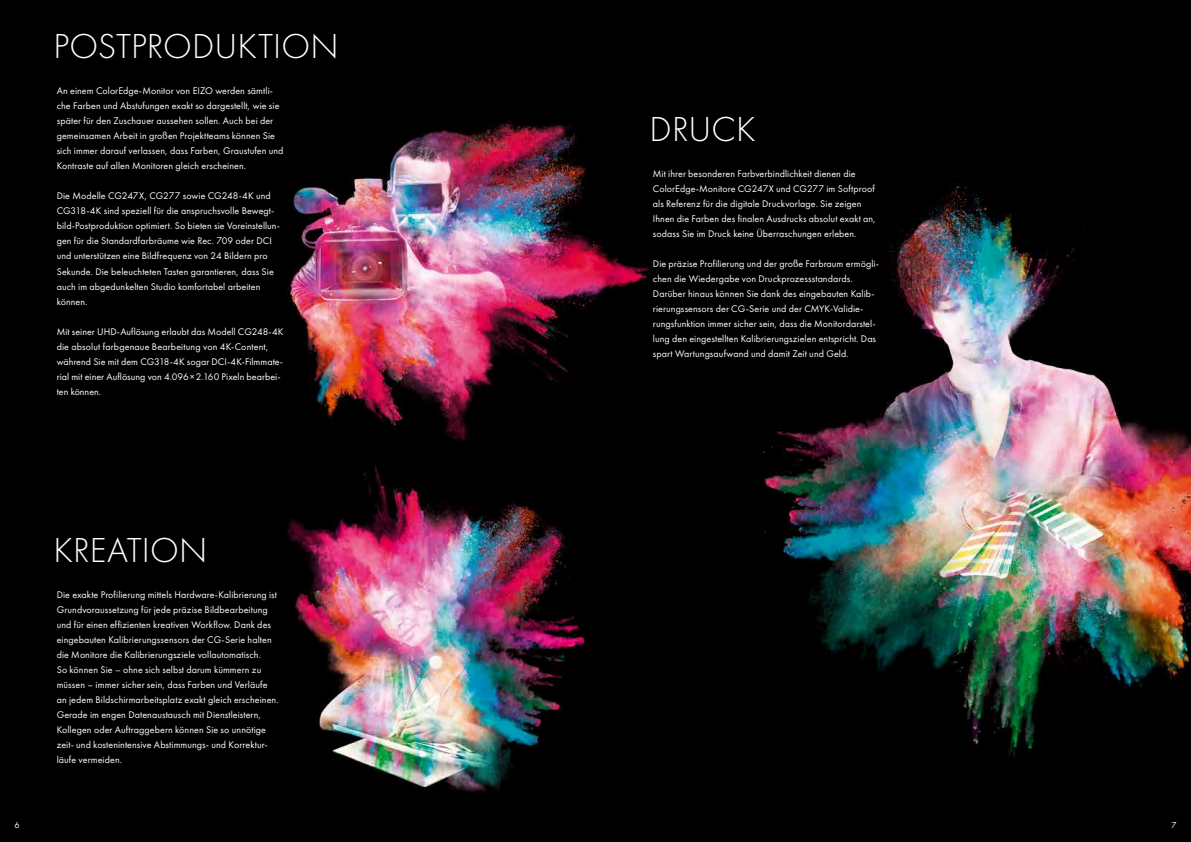
<style>
.page{position:relative;width:1191px;height:842px;background:#fff}
.page>*{position:absolute;margin:0;border:0;box-sizing:border-box;transform-origin:0 0}
.t1{font:300 36px "Futura New";color:#fff}
.t2{font:10px/15px "Futura New";letter-spacing:.005em;color:#fff}
.t3{font:9px "Futura New";color:#fff}
</style>
<div class="page">
<img style="left:0;top:0;width:1191px;height:842px">
<h1 class="t1" style="left:53px;top:26px;width:287px">POSTPRODUKTION</h1>
<p class="t2" style="left:57px;top:83px;width:228px">An einem ColorEdge-Monitor von EIZO werden sämtli&shy;che Farben und Abstufungen exakt so dargestellt, wie sie später für den Zuschauer aussehen sollen. Auch bei der gemeinsamen Arbeit in großen Projektteams können Sie sich immer darauf verlassen, dass Farben, Graustufen und Kontraste auf allen Monitoren gleich erscheinen.</p>
<p class="t2" style="left:57px;top:188px;width:225px">Die Modelle CG247X, CG277 sowie CG248-4K und CG318-4K sind speziell für die anspruchsvolle Bewegt&shy;bild-Postproduktion optimiert. So bieten sie Voreinstellun&shy;gen für die Standardfarbräume wie Rec. 709 oder DCI und unterstützen eine Bildfrequenz von 24 Bildern pro Sekunde. Die beleuchteten Tasten garantieren, dass Sie auch im abgedunkelten Studio komfortabel arbeiten können.</p>
<p class="t2" style="left:57px;top:324px;width:228px">Mit seiner UHD-Auflösung erlaubt das Modell CG248-4K die absolut farbgenaue Bearbeitung von 4K-Content, während Sie mit dem CG318-4K sogar DCI-4K-Filmmate&shy;rial mit einer Auflösung von 4.096×2.160 Pixeln bearbei&shy;ten können.</p>
<h1 class="t1" style="left:53px;top:529px;width:155px">KREATION</h1>
<p class="t2" style="left:57px;top:587px;width:223px">Die exakte Profilierung mittels Hardware-Kalibrierung ist Grundvoraussetzung für jede präzise Bildbearbeitung und für einen effizienten kreativen Workflow. Dank des eingebauten Kalibrierungssensors der CG-Serie halten die Monitore die Kalibrierungsziele vollautomatisch.<br>So können Sie – ohne sich selbst darum kümmern zu müssen – immer sicher sein, dass Farben und Verläufe an jedem Bildschirmarbeitsplatz exakt gleich erscheinen.<br>Gerade im engen Datenaustausch mit Dienstleistern, Kollegen oder Auftraggebern können Sie so unnötige zeit- und kostenintensive Abstimmungs- und Korrektur&shy;läufe vermeiden.</p>
<h1 class="t1" style="left:649px;top:108px;width:107px">DRUCK</h1>
<p class="t2" style="left:653px;top:166px;width:225px">Mit ihrer besonderen Farbverbindlichkeit dienen die ColorEdge-Monitore CG247X und CG277 im Softproof als Referenz für die digitale Druckvorlage. Sie zeigen Ihnen die Farben des finalen Ausdrucks absolut exakt an, sodass Sie im Druck keine Überraschungen erleben.</p>
<p class="t2" style="left:653px;top:256px;width:227px">Die präzise Profilierung und der große Farbraum ermögli&shy;chen die Wiedergabe von Druckprozessstandards.<br>Darüber hinaus können Sie dank des eingebauten Kalib&shy;rierungssensors der CG-Serie und der CMYK-Validie&shy;rungsfunktion immer sicher sein, dass die Monitordarstel&shy;lung den eingestellten Kalibrierungszielen entspricht. Das spart Wartungsaufwand und damit Zeit und Geld.</p>
<p class="t3" style="left:14px;top:820px;width:7px">6</p>
<p class="t3" style="left:1171px;top:820px;width:7px">7</p>
</div>
